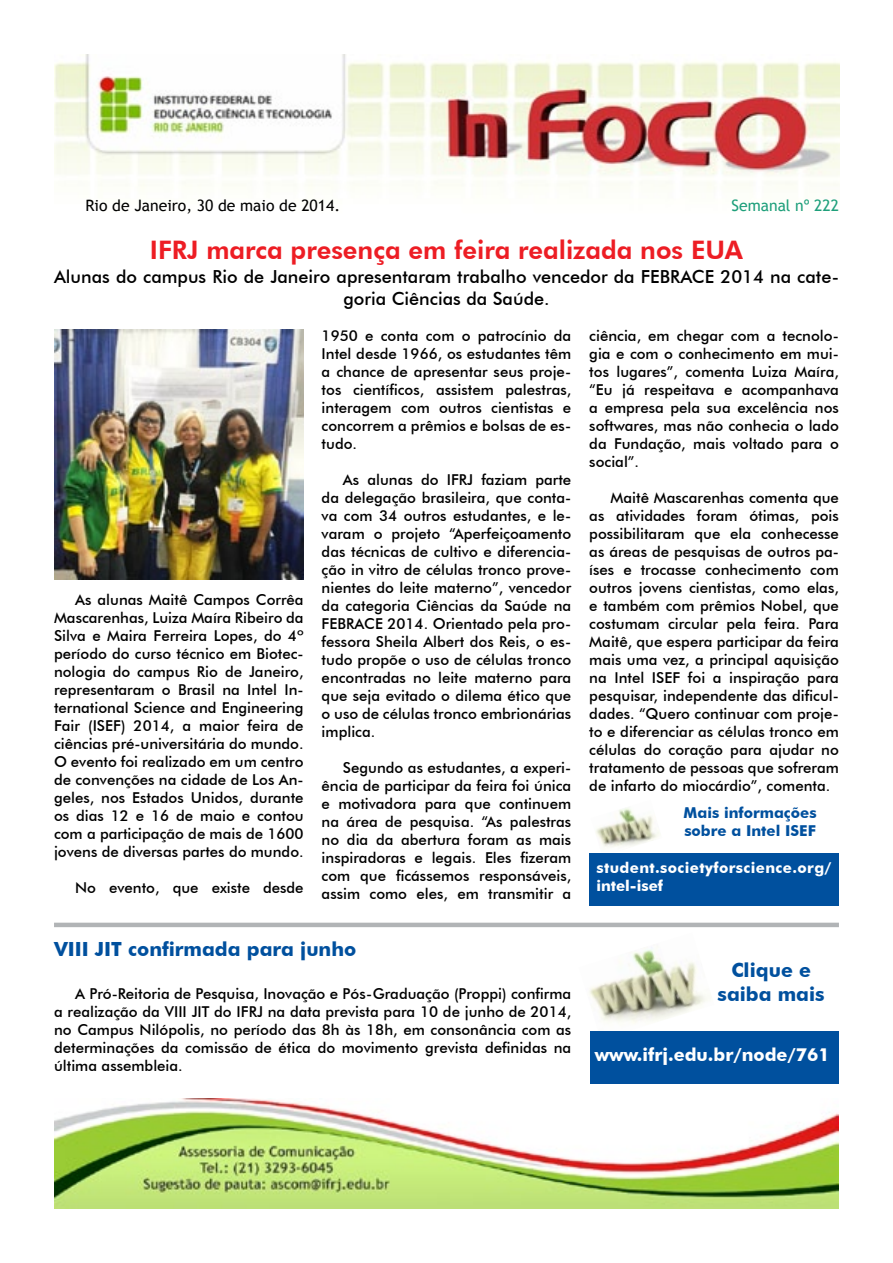
<style>
.page{position:relative;width:893px;height:1263px;background:#fff}
.page>*{position:absolute;margin:0;border:0;box-sizing:border-box;transform-origin:0 0}
.t1{font:800 25.5px "Futura BT";color:#ed1d24}
.t2{font:700 19.5px/23.4px "Futura BT";color:#00509e;text-align:center}
.t3{font:500 18px/21.6px "Futura BT";color:#000;text-align:center}
.t4{font:700 18px "Futura BT";color:#fff}
.t5{font:15.75px "Trebuchet MS";color:#000}
.t6{font:15.75px "Trebuchet MS";color:#1e9f7b}
.t7{font:500 15px/18px "Futura BT";color:#000;text-align:justify}
.t8{font:700 15px/18px "Futura BT";letter-spacing:.025em;color:#fff}
.t9{font:700 15px/18px "Futura BT";color:#00509e}
</style>
<div class="page">
<img style="left:591px;top:807px;width:71px;height:47px">
<img style="left:54px;top:54px;width:785px;height:136px">
<img style="left:54px;top:1098px;width:785px;height:111px">
<img style="left:54px;top:330px;width:250px;height:249px">
<hr style="left:54px;top:923px;width:785px;height:4px;background:#b1b4b6">
<img style="left:589px;top:947px;width:125px;height:85px">
<div style="left:590px;top:1032px;width:248px;height:52px;background:#00509e"></div>
<div style="left:589px;top:854px;width:250px;height:52px;background:#00509e"></div>
<p class="t5" style="left:85px;top:197px;width:256px">Rio de Janeiro, 30 de maio de 2014.</p>
<p class="t6" style="left:732px;top:197px;width:109px">Semanal nº 222</p>
<h1 class="t1" style="left:150px;top:234px;width:595px">IFRJ marca presença em feira realizada nos EUA</h1>
<p class="t3" style="left:54px;top:266px;width:786px">Alunas do campus Rio de Janeiro apresentaram trabalho vencedor da FEBRACE 2014 na cate&shy;goria Ciências da Saúde.</p>
<p class="t7" style="left:589px;top:326px;width:251px">ciência, em chegar com a tecnolo&shy;gia e com o conhecimento em mui&shy;tos lugares”, comenta Luiza Maíra, “Eu já respeitava e acompanhava a empresa pela sua excelência nos softwares, mas não conhecia o lado da Fundação, mais voltado para o social”.</p>
<p class="t7" style="left:589px;top:488px;width:251px;text-indent:21px">Maitê Mascarenhas comenta que as atividades foram ótimas, pois possibilitaram que ela conhecesse as áreas de pesquisas de outros pa&shy;íses e trocasse conhecimento com outros jovens cientistas, como elas, e também com prêmios Nobel, que costumam circular pela feira. Para Maitê, que espera participar da feira mais uma vez, a principal aquisição na Intel ISEF foi a inspiração para pesquisar, independente das dificul&shy;dades. “Quero continuar com proje&shy;to e diferenciar as células tronco em células do coração para ajudar no tratamento de pessoas que sofreram de infarto do miocárdio”, comenta.</p>
<p class="t7" style="left:322px;top:326px;width:251px">1950 e conta com o patrocínio da Intel desde 1966, os estudantes têm a chance de apresentar seus proje&shy;tos científicos, assistem palestras, interagem com outros cientistas e concorrem a prêmios e bolsas de es&shy;tudo.</p>
<p class="t7" style="left:322px;top:470px;width:251px;text-indent:21px">As alunas do IFRJ faziam parte da delegação brasileira, que conta&shy;va com 34 outros estudantes, e le&shy;varam o projeto “Aperfeiçoamento das técnicas de cultivo e diferencia&shy;ção in vitro de células tronco prove&shy;nientes do leite materno”, vencedor da categoria Ciências da Saúde na FEBRACE 2014. Orientado pela pro&shy;fessora Sheila Albert dos Reis, o es&shy;tudo propõe o uso de células tronco encontradas no leite materno para que seja evitado o dilema ético que o uso de células tronco embrionárias implica.</p>
<p class="t7" style="left:322px;top:758px;width:251px;text-indent:21px">Segundo as estudantes, a experi&shy;ência de participar da feira foi única e motivadora para que continuem na área de pesquisa. “As palestras no dia da abertura foram as mais inspiradoras e legais. Eles fizeram com que ficássemos responsáveis, assim como eles, em transmitir a</p>
<p class="t7" style="left:54px;top:590px;width:251px;text-indent:21px">As alunas Maitê Campos Corrêa Mascarenhas, Luiza Maíra Ribeiro da Silva e Maira Ferreira Lopes, do 4º período do curso técnico em Biotec&shy;nologia do campus Rio de Janeiro, representaram o Brasil na Intel In&shy;ternational Science and Engineering Fair (ISEF) 2014, a maior feira de ciências pré-universitária do mundo.<br>O evento foi realizado em um centro de convenções na cidade de Los An&shy;geles, nos Estados Unidos, durante os dias 12 e 16 de maio e contou com a participação de mais de 1600 jovens de diversas partes do mundo.</p>
<p class="t7" style="left:75px;top:878px;width:230px">No evento, que existe desde</p>
<p class="t9" style="left:684px;top:803px;width:135px">Mais informações sobre a Intel ISEF</p>
<p class="t8" style="left:596px;top:859px;width:237px">student.societyforscience.org/ intel-isef</p>
<h2 class="t2" style="left:54px;top:937px;width:304px">VIII JIT confirmada para junho</h2>
<p class="t7" style="left:54px;top:985px;width:519px;text-indent:21px">A Pró-Reitoria de Pesquisa, Inovação e Pós-Graduação (Proppi) confirma a realização da VIII JIT do IFRJ na data prevista para 10 de junho de 2014, no Campus Nilópolis, no período das 8h às 18h, em consonância com as determinações da comissão de ética do movimento grevista definidas na última assembleia.</p>
<h2 class="t2" style="left:718px;top:958px;width:109px">Clique e saiba mais</h2>
<p class="t4" style="left:595px;top:1044px;width:236px">www.ifrj.edu.br/node/761</p>
</div>
